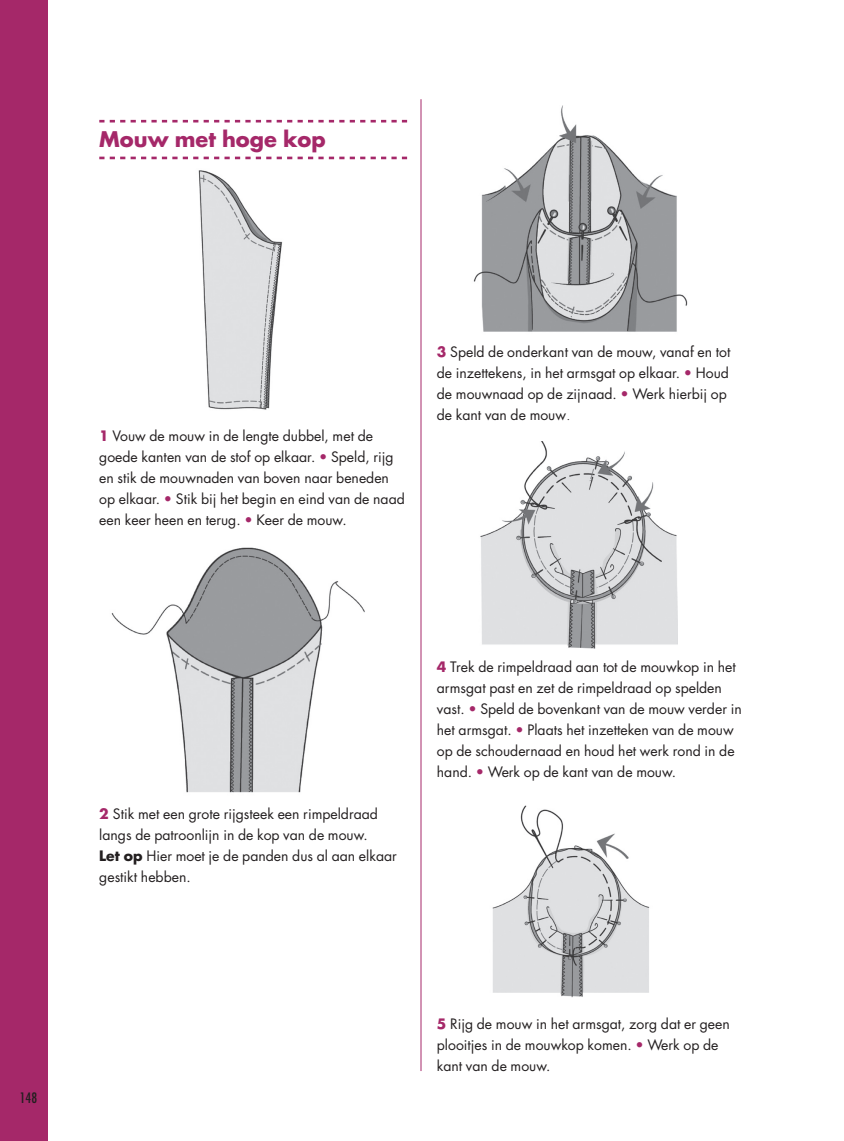
<style>
.page{position:relative;width:844px;height:1141px;background:#fff}
.page>*{position:absolute;margin:0;border:0;box-sizing:border-box;transform-origin:0 0}
.t1{font:700 21px "Futura Std";color:#a52869}
.t2{font:14px/21px "Futura Std";color:#231f20}
.t3{font:condensed 14px "Futura Std";color:#231f20}
.s1{font-weight:700;color:#a52869}
.s2{color:#a52869}
.s3{font-weight:300;font-size:14.88px}
.s4{font-weight:700}
</style>
<div class="page">
<div style="left:0;top:0;width:47px;height:1141px;background:#a52869"></div>
<hr style="left:420px;top:99px;width:1px;height:972px;background:#a52869">
<img style="left:473px;top:105px;width:215px;height:227px">
<img style="left:480px;top:441px;width:197px;height:208px">
<img style="left:492px;top:805px;width:158px;height:193px">
<svg style="left:99px;top:120px;width:308px;height:3px"></svg>
<svg style="left:99px;top:157px;width:308px;height:2px"></svg>
<img style="left:198px;top:170px;width:85px;height:240px">
<img style="left:111px;top:547px;width:254px;height:246px">
<h1 class="t1" style="left:99px;top:125px;width:228px">mouw met hoge kop</h1>
<p class="t3" style="left:20px;top:1089px;width:19px">148</p>
<p class="t2" style="left:99px;top:426px;width:307px"><span class="s1">1</span> vouw de mouw in de lengte dubbel, met de goede kanten van de stof op elkaar. <span class="s2">•</span> speld, rijg en stik de mouwnaden van boven naar beneden op elkaar. <span class="s2">•</span> stik bij het begin en eind van de naad een keer heen en terug. <span class="s2">•</span> keer de mouw.</p>
<p class="t2" style="left:437px;top:342px;width:295px"><span class="s1">3</span> speld de onderkant van de mouw, vanaf en tot de inzettekens, in het armsgat op elkaar. <span class="s2">•</span> houd de mouwnaad op de zijnaad. <span class="s2">•</span> werk hierbij op de kant van de mouw<span class="s3">.</span></p>
<p class="t2" style="left:99px;top:804px;width:299px"><span class="s1">2</span> stik met een grote rijgsteek een rimpeldraad langs de patroonlijn in de kop van de mouw.<br><span class="s4">let op</span> hier moet je de panden dus al aan elkaar gestikt hebben.</p>
<p class="t2" style="left:437px;top:657px;width:306px"><span class="s1">4</span> trek de rimpeldraad aan tot de mouwkop in het armsgat past en zet de rimpeldraad op spelden vast. <span class="s2">•</span> speld de bovenkant van de mouw verder in het armsgat. <span class="s2">•</span> plaats het inzetteken van de mouw op de schoudernaad en houd het werk rond in de hand. <span class="s2">•</span> werk op de kant van de mouw.</p>
<p class="t2" style="left:437px;top:1014px;width:294px"><span class="s1">5</span> rijg de mouw in het armsgat, zorg dat er geen plooitjes in de mouwkop komen. <span class="s2">•</span> werk op de kant van de mouw.</p>
</div>
